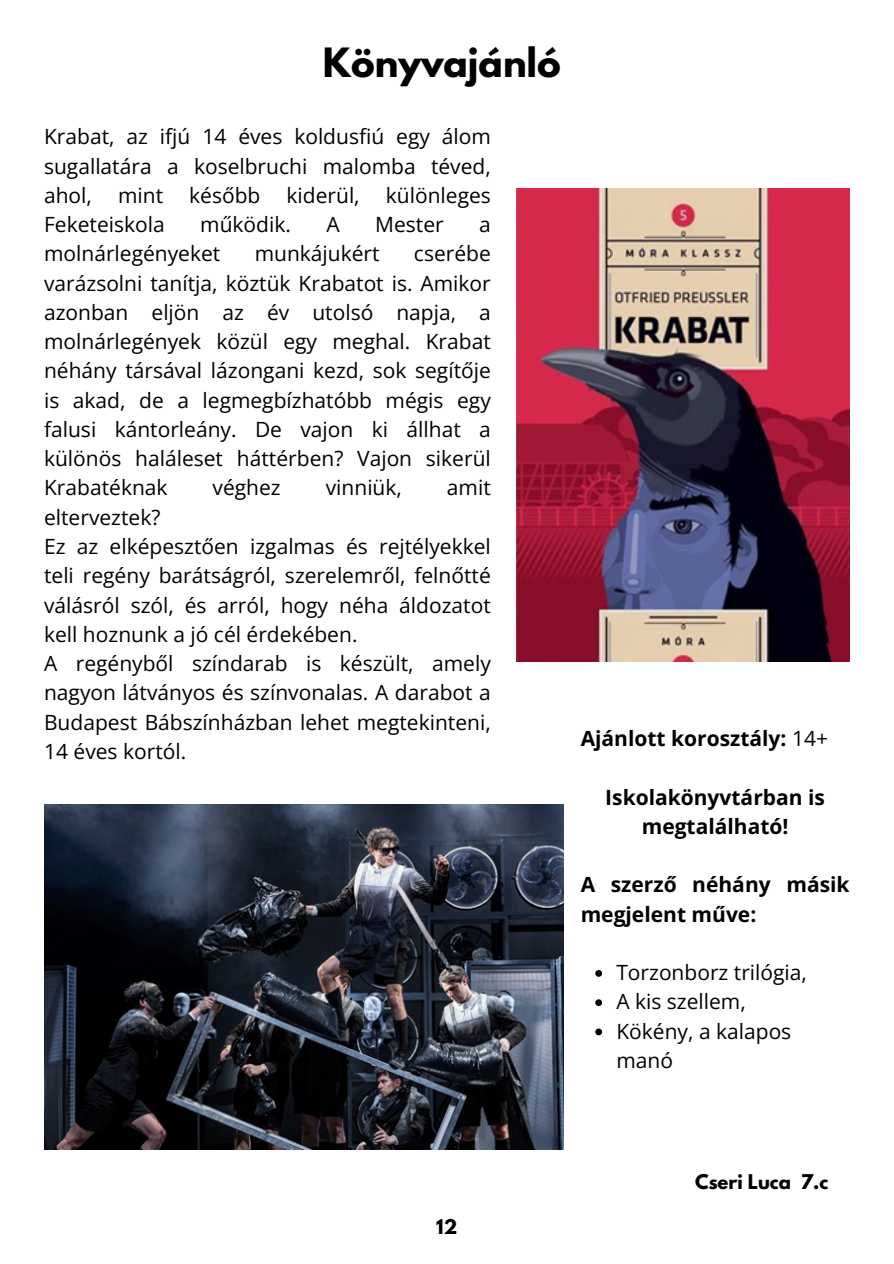
<style>
.page{position:relative;width:894px;height:1264px;background:#fff}
.page>*{position:absolute;margin:0;border:0;box-sizing:border-box;transform-origin:0 0}
.t1{font:700 35.7px "League Spartan";color:#000}
.t2{font:21px/29.2px "Open Sans";color:#000;text-align:justify}
.t3{font:700 21px/29.2px "Open Sans";color:#000;text-align:center}
.t4{font:700 18px "League Spartan";color:#000}
.s1{font-weight:400}
.s2{color:#fff}
</style>
<div class="page">
<img style="left:516px;top:188px;width:333px;height:474px">
<img style="left:44px;top:804px;width:519px;height:345px">
<svg style="left:595px;top:970px;width:7px;height:6px"></svg>
<svg style="left:595px;top:999px;width:7px;height:7px"></svg>
<svg style="left:595px;top:1028px;width:7px;height:7px"></svg>
<h1 class="t1" style="left:323px;top:45px;width:239px">Könyvajánló</h1>
<h3 class="t2" style="left:44px;top:121px;width:448px">Krabat, az ifjú 14 éves koldusfiú egy álom sugallatára a koselbruchi malomba téved, ahol, mint később kiderül, különleges Feketeiskola</h3>
<h3 class="t2" style="left:200px;top:209px;width:92px">működik.</h3>
<h3 class="t2" style="left:326px;top:209px;width:15px">A</h3>
<h3 class="t2" style="left:375px;top:209px;width:70px">Mester</h3>
<h3 class="t2" style="left:479px;top:209px;width:13px">a</h3>
<h3 class="t2" style="left:44px;top:238px;width:178px">molnárlegényeket</h3>
<h3 class="t2" style="left:254px;top:238px;width:126px">munkájukért</h3>
<h3 class="t2" style="left:44px;top:238px;width:448px;text-indent:370px">cserébe varázsolni tanítja, köztük Krabatot is. Amikor azonban eljön az év utolsó napja, a molnárlegények közül egy meghal. Krabat néhány társával lázongani kezd, sok segítője is akad, de a legmegbízhatóbb mégis egy falusi kántorleány. De vajon ki állhat a különös haláleset háttérben? Vajon sikerül Krabatéknak</h3>
<h3 class="t2" style="left:212px;top:472px;width:70px">véghez</h3>
<h3 class="t2" style="left:326px;top:472px;width:78px">vinniük,</h3>
<h3 class="t2" style="left:447px;top:472px;width:45px">amit</h3>
<h3 class="t2" style="left:44px;top:502px;width:448px;text-align:left">elterveztek?<br>Ez az elképesztően izgalmas és rejtélyekkel teli regény barátságról, szerelemről, felnőtté válásról szól, és arról, hogy néha áldozatot kell hoznunk a jó cél érdekében.<br>A regényből színdarab is készült, amely nagyon látványos és színvonalas. A darabot a Budapest Bábszínházban lehet megtekinteni, 14 éves kortól.</h3>
<p class="t3" style="left:580px;top:723px;width:249px">Ajánlott korosztály: <span class="s1">14+</span></p>
<h3 class="t3" style="left:605px;top:781px;width:221px">Iskolakönyvtárban is megtalálható!</h3>
<h2 class="t3" style="left:580px;top:869px;width:270px;text-align:left">A szerző néhány másik megjelent műve:</h2>
<h2 class="t2" style="left:616px;top:957px;width:192px">Torzonborz trilógia,</h2>
<p class="t2" style="left:616px;top:986px;width:131px">A kis szellem,</p>
<p class="t2" style="left:616px;top:1015px;width:176px">Kökény, a kalapos manó</p>
<p class="t4" style="left:436px;top:1217px;width:22px">12</p>
<p class="t4" style="left:695px;top:1172px;width:142px">Cseri Luca 7.c<span class="s2">)</span></p>
</div>
